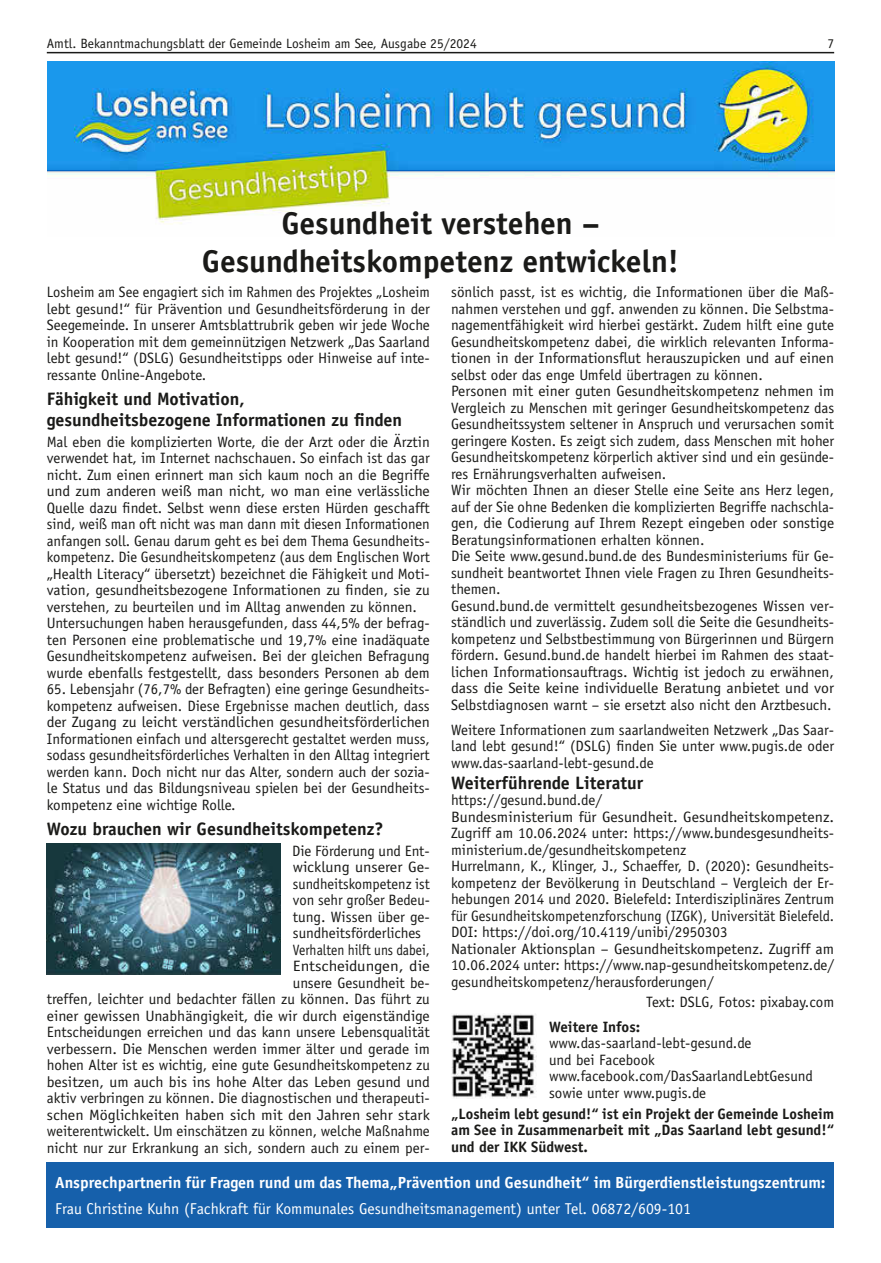
<style>
.page{position:relative;width:881px;height:1263px;background:#fff}
.page>*{position:absolute;margin:0;border:0;box-sizing:border-box;transform-origin:0 0}
.t1{font:700 31.5px/37.8px "Officina Sans LT";color:#1a1a18;text-align:center}
.t2{font:700 18px/21px "Officina Sans LT";color:#1a1a18}
.t3{font:700 16.2px "Officina Sans LT";color:#fff}
.t4{font:15.75px "Officina Sans LT";color:#fff}
.t5{font:15px/16.5px "Officina Sans LT";color:#1a1a18}
.t6{font:15px/16.5px "Officina Sans LT";color:#1a1a18;text-align:justify;scale:.96 1}
.t7{font:700 15px/16.5px "Officina Sans LT";color:#1a1a18;text-align:justify}
.t8{font:15px "Officina Sans LT";color:#1a1a18;scale:1.04 1}
.t9{font:15px "Officina Sans LT";color:#1a1a18;scale:1.07 1}
.t10{font:15px "Officina Sans LT";color:#1a1a18;scale:.9 1}
.t11{font:15px "Officina Sans LT";color:#1a1a18;scale:1.08 1}
.t12{font:15px "Officina Sans LT";color:#1a1a18;scale:1.12 1}
.t13{font:13.5px "Officina Sans LT";color:#1a1a18}
</style>
<div class="page">
<hr style="left:47px;top:52px;width:786px;height:1px;background:#1a1a18">
<img style="left:47px;top:62px;width:786px;height:163px">
<img style="left:47px;top:843px;width:234px;height:132px">
<img style="left:451px;top:1013px;width:85px;height:85px">
<div style="left:47px;top:1162px;width:786px;height:65px;background:#1660ab"></div>
<p class="t13" style="left:47px;top:35px;width:431px">Amtl. Bekanntmachungsblatt der Gemeinde Losheim am See, Ausgabe 25/2024</p>
<p class="t13" style="left:827px;top:35px;width:8px">7</p>
<h1 class="t1" style="left:202px;top:204px;width:478px">Gesundheit verstehen –<br>Gesundheitskompetenz entwickeln!</h1>
<p class="t6" style="left:47px;top:284px;width:400px">Losheim am See engagiert sich im Rahmen des Projektes „Losheim lebt gesund!“ für Prävention und Gesundheitsförderung in der Seegemeinde. In unserer Amtsblattrubrik geben wir jede Woche in Kooperation mit dem gemeinnützigen Netzwerk „Das Saarland lebt gesund!“ (DSLG) Gesundheitstipps oder Hinweise auf inte&shy;ressante Online-Angebote.</p>
<p class="t2" style="left:47px;top:388px;width:357px">Fähigkeit und Motivation, gesundheitsbezogene Informationen zu finden</p>
<p class="t5" style="left:47px;top:433px;width:384px">Mal eben die komplizierten Worte, die der Arzt oder die Ärztin verwendet hat, im Internet nachschauen. So einfach ist das gar nicht. Zum einen erinnert man sich kaum noch an die Begriffe und zum anderen weiß man nicht, wo man eine verlässliche Quelle dazu findet. Selbst wenn diese ersten Hürden geschafft sind, weiß man oft nicht was man dann mit diesen Informationen anfangen soll. Genau darum geht es bei dem Thema Gesundheits&shy;kompetenz. Die Gesundheitskompetenz (aus dem Englischen Wort „Health Literacy“ übersetzt) bezeichnet die Fähigkeit und Moti&shy;vation, gesundheitsbezogene Informationen zu finden, sie zu verstehen, zu beurteilen und im Alltag anwenden zu können.<br>Untersuchungen haben herausgefunden, dass 44,5% der befrag&shy;ten Personen eine problematische und 19,7% eine inadäquate Gesundheitskompetenz aufweisen. Bei der gleichen Befragung wurde ebenfalls festgestellt, dass besonders Personen ab dem</p>
<p class="t5" style="left:47px;top:681px;width:384px;text-align:justify">65. Lebensjahr (76,7% der Befragten) eine geringe Gesundheits&shy;kompetenz aufweisen. Diese Ergebnisse machen deutlich, dass der Zugang zu leicht verständlichen gesundheitsförderlichen Informationen einfach und altersgerecht gestaltet werden muss, sodass gesundheitsförderliches Verhalten in den Alltag integriert werden kann. Doch nicht nur das Alter, sondern auch der sozia&shy;le Status und das Bildungsniveau spielen bei der Gesundheits&shy;kompetenz eine wichtige Rolle.</p>
<p class="t2" style="left:47px;top:818px;width:338px">Wozu brauchen wir Gesundheitskompetenz?</p>
<p class="t5" style="left:292px;top:842px;width:139px">Die Förderung und Ent-</p>
<p class="t11" style="left:293px;top:858px;width:128px">wicklung unserer Ge-</p>
<p class="t6" style="left:293px;top:875px;width:144px">sundheitskompetenz ist</p>
<p class="t5" style="left:293px;top:892px;width:138px">von sehr großer Bedeu-</p>
<p class="t5" style="left:293px;top:908px;width:138px">tung. Wissen über ge-</p>
<p class="t5" style="left:293px;top:925px;width:130px">sundheitsförderliches</p>
<p class="t10" style="left:293px;top:941px;width:154px">Verhalten hilft uns dabei,</p>
<p class="t12" style="left:293px;top:957px;width:124px">Entscheidungen, die</p>
<p class="t5" style="left:293px;top:974px;width:138px">unsere Gesundheit be-</p>
<p class="t5" style="left:47px;top:991px;width:384px">treffen, leichter und bedachter fällen zu können. Das führt zu</p>
<p class="t8" style="left:47px;top:1007px;width:369px">einer gewissen Unabhängigkeit, die wir durch eigenständige</p>
<p class="t5" style="left:47px;top:1024px;width:384px">Entscheidungen erreichen und das kann unsere Lebensqualität</p>
<p class="t5" style="left:47px;top:1040px;width:384px">verbessern. Die Menschen werden immer älter und gerade im</p>
<p class="t5" style="left:47px;top:1057px;width:384px">hohen Alter ist es wichtig, eine gute Gesundheitskompetenz zu</p>
<p class="t8" style="left:47px;top:1073px;width:370px">besitzen, um auch bis ins hohe Alter das Leben gesund und</p>
<p class="t5" style="left:47px;top:1090px;width:384px">aktiv verbringen zu können. Die diagnostischen und therapeuti-</p>
<p class="t9" style="left:47px;top:1106px;width:359px">schen Möglichkeiten haben sich mit den Jahren sehr stark</p>
<p class="t5" style="left:47px;top:1123px;width:384px">weiterentwickelt. Um einschätzen zu können, welche Maßnahme</p>
<p class="t5" style="left:47px;top:1139px;width:384px">nicht nur zur Erkrankung an sich, sondern auch zu einem per-</p>
<p class="t5" style="left:451px;top:284px;width:384px">sönlich passt, ist es wichtig, die Informationen über die Maß&shy;nahmen verstehen und ggf. anwenden zu können. Die Selbstma&shy;nagementfähigkeit wird hierbei gestärkt. Zudem hilft eine gute Gesundheitskompetenz dabei, die wirklich relevanten Informa&shy;tionen in der Informationsflut herauszupicken und auf einen selbst oder das enge Umfeld übertragen zu können.<br>Personen mit einer guten Gesundheitskompetenz nehmen im Vergleich zu Menschen mit geringer Gesundheitskompetenz das Gesundheitssystem seltener in Anspruch und verursachen somit geringere Kosten. Es zeigt sich zudem, dass Menschen mit hoher Gesundheitskompetenz körperlich aktiver sind und ein gesünde&shy;res Ernährungsverhalten aufweisen.<br>Wir möchten Ihnen an dieser Stelle eine Seite ans Herz legen, auf der Sie ohne Bedenken die komplizierten Begriffe nachschla&shy;gen, die Codierung auf Ihrem Rezept eingeben oder sonstige Beratungsinformationen erhalten können.<br>Die Seite www.gesund.bund.de des Bundesministeriums für Ge&shy;sundheit beantwortet Ihnen viele Fragen zu Ihren Gesundheits&shy;themen.<br>Gesund.bund.de vermittelt gesundheitsbezogenes Wissen ver&shy;ständlich und zuverlässig. Zudem soll die Seite die Gesundheits&shy;kompetenz und Selbstbestimmung von Bürgerinnen und Bürgern fördern. Gesund.bund.de handelt hierbei im Rahmen des staat&shy;lichen Informationsauftrags. Wichtig ist jedoch zu erwähnen, dass die Seite keine individuelle Beratung anbietet und vor Selbstdiagnosen warnt – sie ersetzt also nicht den Arztbesuch.</p>
<p class="t5" style="left:451px;top:721px;width:384px;text-align:justify">Weitere Informationen zum saarlandweiten Netzwerk „Das Saar&shy;land lebt gesund!“ (DSLG) finden Sie unter www.pugis.de oder www.das-saarland-lebt-gesund.de</p>
<p class="t2" style="left:451px;top:772px;width:193px">Weiterführende Literatur</p>
<p class="t5" style="left:451px;top:792px;width:384px">https://gesund.bund.de/<br>Bundesministerium für Gesundheit. Gesundheitskompetenz.<br>Zugriff am 10.06.2024 unter: https://www.bundesgesundheits&shy;ministerium.de/gesundheitskompetenz<br>Hurrelmann, K., Klinger, J., Schaeffer, D. (2020): Gesundheits&shy;kompetenz der Bevölkerung in Deutschland – Vergleich der Er&shy;hebungen 2014 und 2020. Bielefeld: Interdisziplinäres Zentrum für Gesundheitskompetenzforschung (IZGK), Universität Bielefeld.<br>DOI: https://doi.org/10.4119/unibi/2950303<br>Nationaler Aktionsplan – Gesundheitskompetenz. Zugriff am 10.06.2024 unter: https://www.nap-gesundheitskompetenz.de/ gesundheitskompetenz/herausforderungen/</p>
<p class="t5" style="left:646px;top:994px;width:189px">Text: DSLG, Fotos: pixabay.com</p>
<p class="t7" style="left:549px;top:1018px;width:93px">Weitere Infos:</p>
<p class="t5" style="left:549px;top:1035px;width:265px">www.das-saarland-lebt-gesund.de<br>und bei Facebook www.facebook.com/DasSaarlandLebtGesund sowie unter www.pugis.de</p>
<p class="t7" style="left:451px;top:1105px;width:384px">„Losheim lebt gesund!“ ist ein Projekt der Gemeinde Losheim am See in Zusammenarbeit mit „Das Saarland lebt gesund!“ und der IKK Südwest.</p>
<p class="t3" style="left:55px;top:1172px;width:771px">Ansprechpartnerin für Fragen rund um das Thema„Prävention und Gesundheit“ im Bürgerdienstleistungszentrum:</p>
<p class="t4" style="left:55px;top:1199px;width:637px">Frau Christine Kuhn (Fachkraft für Kommunales Gesundheitsmanagement) unter Tel. 06872/609-101</p>
</div>
